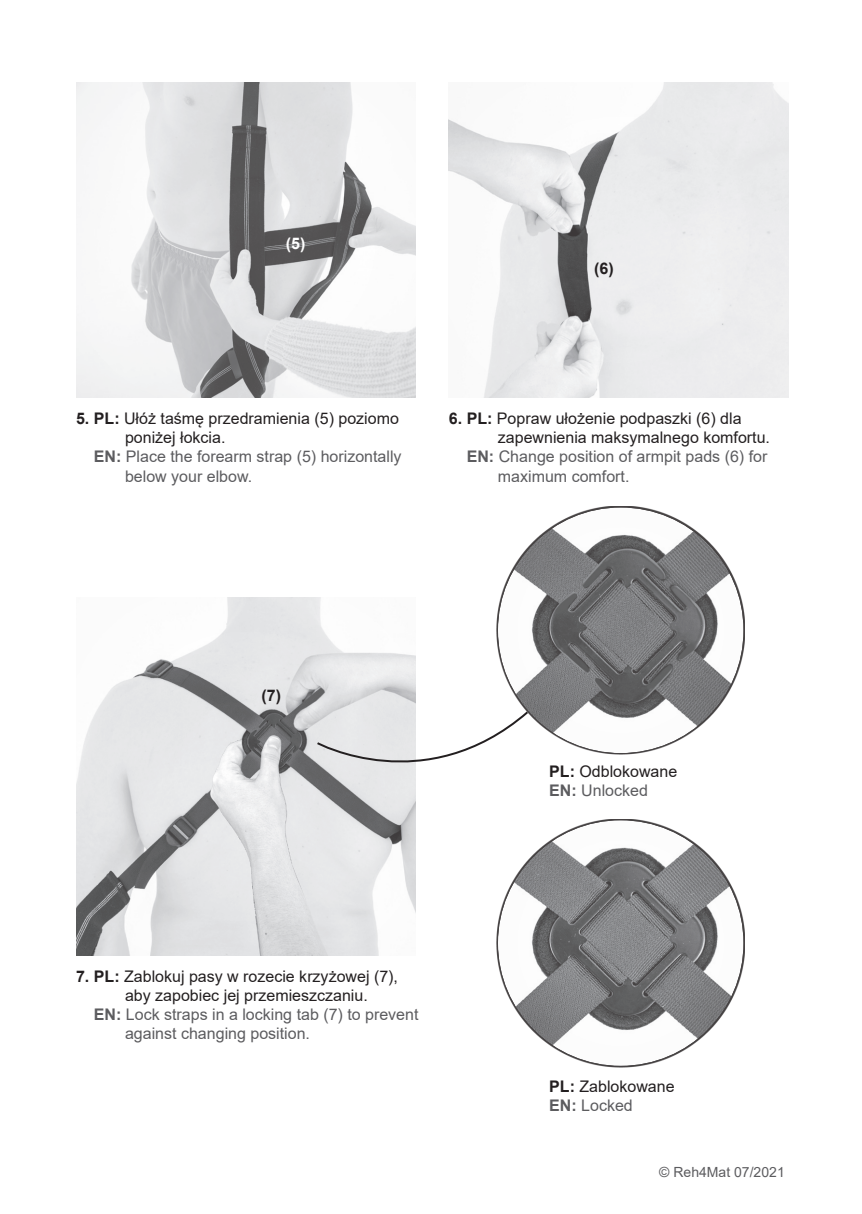
<style>
.page{position:relative;width:862px;height:1214px;background:#fff}
.page>*{position:absolute;margin:0;border:0;box-sizing:border-box;transform-origin:0 0}
.t1{font:16px "Arial";color:#231f20}
.t2{font:16px "Arial";color:#5c5c5f}
.t3{font:700 16px "Arial";color:#231f20}
.t4{font:700 16px "Arial";color:#fff}
.t5{font:14px "Arial";color:#5c5c5f}
.s1{font-weight:700}
</style>
<div class="page">
<div style="left:74px;top:81px;width:344px;height:316px;background:#231f20;opacity:.02"></div>
<div style="left:449px;top:81px;width:341px;height:318px;background:#231f20;opacity:.02"></div>
<div style="left:498px;top:504px;width:248px;height:249px;background:#231f20;opacity:.03"></div>
<div style="left:498px;top:816px;width:248px;height:250px;background:#231f20;opacity:.03"></div>
<div style="left:74px;top:595px;width:344px;height:361px;background:#231f20;opacity:.02"></div>
<svg style="left:315px;top:709px;width:215px;height:91px"></svg>
<p class="t4" style="left:286px;top:232px;width:21px">(5)</p>
<p class="t3" style="left:594px;top:257px;width:21px">(6)</p>
<p class="t1" style="left:76px;top:407px;width:324px"><span class="s1">5. PL:</span> Ułóż taśmę przedramienia (5) poziomo</p>
<p class="t1" style="left:125px;top:426px;width:102px">poniżej łokcia.</p>
<p class="t2" style="left:94px;top:446px;width:309px"><span class="s1">EN:</span> Place the forearm strap (5) horizontally</p>
<p class="t2" style="left:125px;top:465px;width:129px">below your elbow.</p>
<p class="t1" style="left:449px;top:407px;width:294px"><span class="s1">6. PL:</span> Popraw ułożenie podpaszki (6) dla</p>
<p class="t1" style="left:498px;top:426px;width:274px">zapewnienia maksymalnego komfortu.</p>
<p class="t2" style="left:467px;top:446px;width:302px"><span class="s1">EN:</span> Change position of armpit pads (6) for</p>
<p class="t2" style="left:498px;top:465px;width:133px">maximum comfort.</p>
<p class="t3" style="left:261px;top:683px;width:21px">(7)</p>
<p class="t1" style="left:76px;top:964px;width:323px"><span class="s1">7. PL:</span> Zablokuj pasy w rozecie krzyżowej (7),</p>
<p class="t1" style="left:125px;top:984px;width:244px">aby zapobiec jej przemieszczaniu.</p>
<p class="t2" style="left:94px;top:1003px;width:326px"><span class="s1">EN:</span> Lock straps in a locking tab (7) to prevent</p>
<p class="t2" style="left:125px;top:1022px;width:186px">against changing position.</p>
<p class="t1" style="left:549px;top:759px;width:130px"><span class="s1">PL:</span> Odblokowane</p>
<p class="t2" style="left:549px;top:779px;width:100px"><span class="s1">EN:</span> Unlocked</p>
<p class="t1" style="left:549px;top:1075px;width:127px"><span class="s1">PL:</span> Zablokowane</p>
<p class="t2" style="left:549px;top:1094px;width:85px"><span class="s1">EN:</span> Locked</p>
<p class="t5" style="left:659px;top:1161px;width:127px">© Reh4Mat 07/2021</p>
</div>
